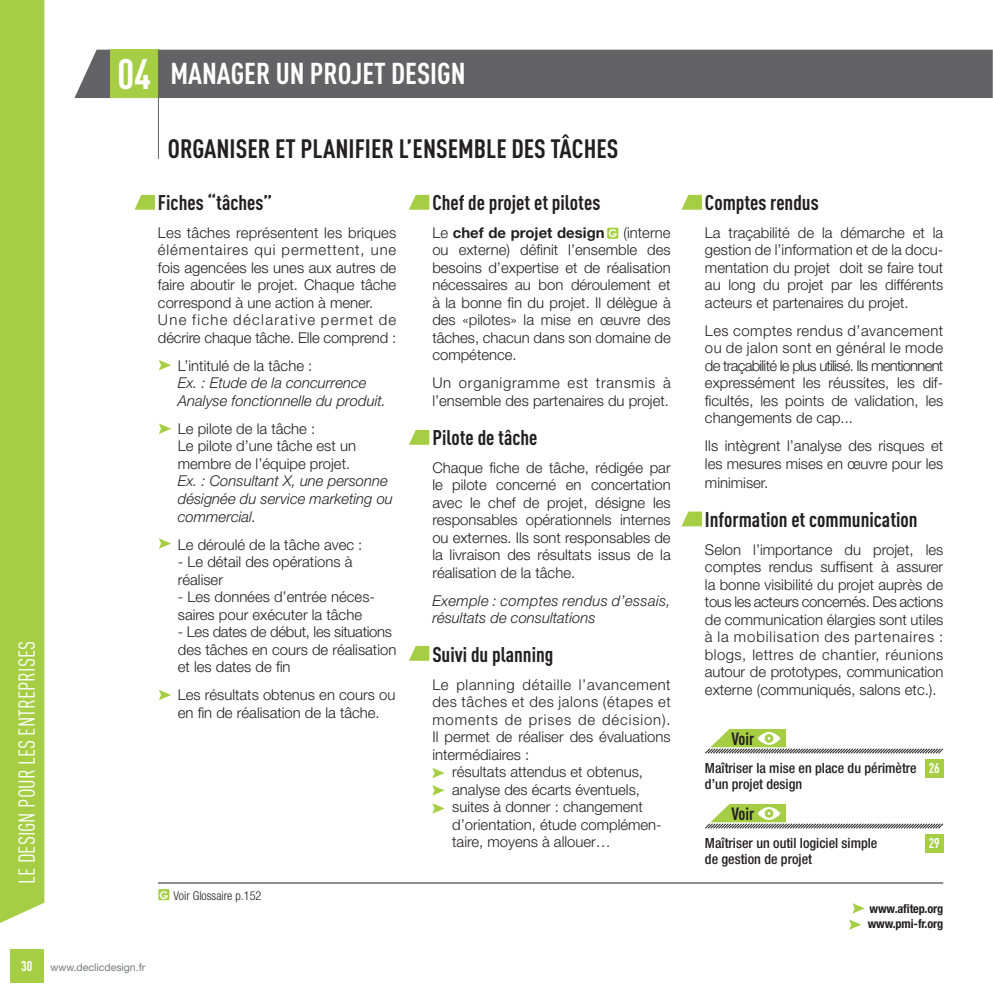
<style>
.page{position:relative;width:993px;height:993px;background:#fff}
.page>*{position:absolute;margin:0;border:0;box-sizing:border-box;transform-origin:0 0}
.t1{font:700 29.75px "DIN Cond";color:#fff}
.t2{font:700 26.25px "DIN Cond";color:#231f20}
.t3{font:22.75px "DIN Cond";color:#fff}
.t4{font:700 21px "DIN Cond";color:#231f20}
.t5{font:700 17.5px "DIN Cond";color:#231f20}
.t6{font:300 14.88px/17.5px "Helvetica Neue";color:#231f20}
.t7{font:italic 300 14.88px/17.5px "Helvetica Neue";color:#231f20}
.t8{font:300 14.88px "Helvetica Neue";letter-spacing:.04em;color:#231f20}
.t9{font:italic 300 14.88px/17.5px "Helvetica Neue";letter-spacing:.02em;color:#231f20}
.t10{font:300 14.88px "Helvetica Neue";letter-spacing:.06em;color:#231f20}
.t11{font:700 14.88px "Helvetica Neue";color:#231f20}
.t12{font:500 condensed 14px/15.8px "Helvetica Neue";color:#231f20}
.t13{font:700 14px "DIN Cond";color:#fff}
.t14{font:700 condensed 12.25px/15.8px "Helvetica Neue";letter-spacing:-.01em;color:#231f20}
.t15{font:300 condensed 12.25px "Helvetica Neue";color:#231f20}
.t16{font:10.5px "Helvetica Neue";color:#76787b}
.t17{font:700 10.5px "Century Gothic";color:#fff}
.s1{font-size:42px}
.s2{font-weight:300}
.s3{font-family:"Century Gothic";font-weight:700;font-stretch:normal;font-size:10.5px;color:#fff}
</style>
<div class="page">
<div style="left:0;top:0;width:44px;height:923px;background:#a5ce44"></div>
<div style="left:10px;top:949px;width:34px;height:33px;background:#a5ce44"></div>
<div style="left:74px;top:50px;width:918px;height:48px;background:#636366"></div>
<svg style="left:134px;top:195px;width:21px;height:15px"></svg>
<svg style="left:409px;top:195px;width:20px;height:15px"></svg>
<svg style="left:409px;top:430px;width:20px;height:14px"></svg>
<svg style="left:409px;top:645px;width:20px;height:15px"></svg>
<svg style="left:681px;top:195px;width:20px;height:15px"></svg>
<svg style="left:681px;top:511px;width:20px;height:15px"></svg>
<div style="left:110px;top:50px;width:48px;height:48px;background:#a5ce44"></div>
<hr style="left:158px;top:50px;width:1px;height:109px;background:#636366">
<svg style="left:159px;top:423px;width:12px;height:11px"></svg>
<svg style="left:159px;top:360px;width:12px;height:10px"></svg>
<svg style="left:159px;top:538px;width:12px;height:10px"></svg>
<svg style="left:159px;top:690px;width:12px;height:10px"></svg>
<svg style="left:432px;top:768px;width:12px;height:10px"></svg>
<svg style="left:432px;top:785px;width:12px;height:10px"></svg>
<svg style="left:432px;top:803px;width:12px;height:10px"></svg>
<div style="left:607px;top:227px;width:11px;height:12px;background:#a5ce44"></div>
<svg style="left:705px;top:729px;width:239px;height:25px"></svg>
<div style="left:924px;top:758px;width:19px;height:19px;background:#a5ce44"></div>
<svg style="left:705px;top:804px;width:239px;height:25px"></svg>
<div style="left:924px;top:833px;width:19px;height:19px;background:#a5ce44"></div>
<div style="left:158px;top:888px;width:11px;height:11px;background:#a5ce44"></div>
<hr style="left:158px;top:882px;width:784px;height:1px;background:#231f20">
<svg style="left:852px;top:903px;width:12px;height:10px"></svg>
<svg style="left:849px;top:919px;width:12px;height:10px"></svg>
<h3 class="t3" style="left:14px;top:883px;width:244px;rotate:-90deg">LE DESIGN POUR LES ENTREPRISES</h3>
<h1 class="t1" style="left:117px;top:56px;width:349px"><span class="s1">04</span> MANAGER UN PROJET DESIGN</h1>
<h2 class="t2" style="left:168px;top:132px;width:452px">ORGANISER ET PLANIFIER L’ENSEMBLE DES TÂCHES</h2>
<h3 class="t4" style="left:158px;top:189px;width:116px">Fiches “tâches”</h3>
<p class="t6" style="left:158px;top:223px;width:240px">Les tâches représentent les briques élémentaires qui permettent, une fois agencées les unes aux autres de faire aboutir le projet. Chaque tâche correspond à une action à mener.<br>Une fiche déclarative permet de décrire chaque tâche. Elle comprend :</p>
<p class="t6" style="left:178px;top:356px;width:136px">L’intitulé de la tâche :</p>
<p class="t7" style="left:178px;top:374px;width:210px">Ex. : Etude de la concurrence<br>Analyse fonctionnelle du produit.</p>
<p class="t6" style="left:178px;top:419px;width:179px">Le pilote de la tâche :<br>Le pilote d’une tâche est un membre de l’équipe projet.</p>
<p class="t7" style="left:178px;top:472px;width:216px">Ex. : Consultant X, une personne désignée du service marketing ou commercial.</p>
<p class="t6" style="left:178px;top:535px;width:186px">Le déroulé de la tâche avec :</p>
<p class="t6" style="left:178px;top:552px;width:176px">- Le détail des opérations à réaliser</p>
<p class="t6" style="left:178px;top:587px;width:199px">- Les données d’entrée néces&shy;saires pour exécuter la tâche</p>
<p class="t6" style="left:178px;top:622px;width:220px">- Les dates de début, les situations des tâches en cours de réalisation et les dates de fin</p>
<p class="t6" style="left:178px;top:685px;width:219px">Les résultats obtenus en cours ou en fin de réalisation de la tâche.</p>
<h3 class="t4" style="left:432px;top:189px;width:169px">Chef de projet et pilotes</h3>
<p class="t11" style="left:432px;top:223px;width:174px"><span class="s2">Le</span> chef de projet design</p>
<p class="t6" style="left:432px;top:223px;width:240px;text-align:justify;text-indent:191px">(interne ou externe) définit l’ensemble des besoins d’expertise et de réalisation nécessaires au bon déroulement et à la bonne fin du projet. Il délègue à des «pilotes» la mise en œuvre des tâches, chacun dans son domaine de compétence.</p>
<p class="t6" style="left:432px;top:374px;width:240px">Un organigramme est transmis à l’ensemble des partenaires du projet.</p>
<h3 class="t4" style="left:432px;top:424px;width:107px">Pilote de tâche</h3>
<p class="t6" style="left:432px;top:458px;width:240px;text-align:justify">Chaque fiche de tâche, rédigée par le pilote concerné en concertation avec le chef de projet, désigne les responsables opérationnels internes ou externes. Ils sont responsables de la livraison des résultats issus de la réalisation de la tâche.</p>
<p class="t9" style="left:432px;top:591px;width:240px">Exemple : comptes rendus d’essais, résultats de consultations</p>
<h3 class="t4" style="left:432px;top:641px;width:123px">Suivi du planning</h3>
<p class="t8" style="left:432px;top:675px;width:240px">Le planning détaille l’avancement</p>
<p class="t8" style="left:432px;top:692px;width:240px">des tâches et des jalons (étapes et</p>
<p class="t10" style="left:432px;top:710px;width:240px">moments de prises de décision).</p>
<p class="t6" style="left:432px;top:727px;width:240px">Il permet de réaliser des évaluations</p>
<p class="t6" style="left:432px;top:745px;width:98px">intermédiaires :</p>
<p class="t6" style="left:452px;top:762px;width:192px">résultats attendus et obtenus,</p>
<p class="t6" style="left:452px;top:780px;width:189px">analyse des écarts éventuels,</p>
<p class="t6" style="left:452px;top:797px;width:192px">suites à donner : changement</p>
<p class="t6" style="left:452px;top:815px;width:211px">d’orientation, étude complémen-</p>
<p class="t6" style="left:452px;top:832px;width:160px">taire, moyens à allouer…</p>
<p class="t17" style="left:608px;top:227px;width:10px">G</p>
<p class="t15" style="left:159px;top:887px;width:103px"><span class="s3">G</span> Voir Glossaire p.152</p>
<p class="t13" style="left:21px;top:957px;width:13px">30</p>
<p class="t16" style="left:50px;top:960px;width:96px">www.declicdesign.fr</p>
<h3 class="t4" style="left:704px;top:189px;width:115px">Comptes rendus</h3>
<p class="t6" style="left:704px;top:223px;width:240px;text-align:justify">La traçabilité de la démarche et la gestion de l’information et de la docu&shy;mentation du projet doit se faire tout au long du projet par les différents acteurs et partenaires du projet.</p>
<p class="t6" style="left:704px;top:321px;width:240px;text-align:justify">Les comptes rendus d’avancement ou de jalon sont en général le mode de traçabilité le plus utilisé. Ils mentionnent expressément les réussites, les dif&shy;ficultés, les points de validation, les changements de cap...</p>
<p class="t6" style="left:704px;top:437px;width:240px">Ils intègrent l’analyse des risques et les mesures mises en œuvre pour les</p>
<p class="t6" style="left:704px;top:473px;width:65px">minimiser.</p>
<h3 class="t4" style="left:704px;top:506px;width:214px">Information et communication</h3>
<p class="t6" style="left:704px;top:540px;width:240px;text-align:justify">Selon l’importance du projet, les comptes rendus suffisent à assurer la bonne visibilité du projet auprès de tous les acteurs concernés. Des actions de communication élargies sont utiles à la mobilisation des partenaires : blogs, lettres de chantier, réunions autour de prototypes, communication externe (communiqués, salons etc.).</p>
<p class="t5" style="left:731px;top:727px;width:25px">Voir</p>
<p class="t12" style="left:704px;top:760px;width:213px">Maîtriser la mise en place du périmètre d’un projet design</p>
<p class="t13" style="left:928px;top:759px;width:13px">26</p>
<p class="t5" style="left:731px;top:802px;width:25px">Voir</p>
<p class="t12" style="left:704px;top:835px;width:174px">Maîtriser un outil logiciel simple de gestion de projet</p>
<p class="t13" style="left:928px;top:834px;width:13px">29</p>
<p class="t14" style="left:867px;top:899px;width:77px">www.afitep.org www.pmi-fr.org</p>
</div>
